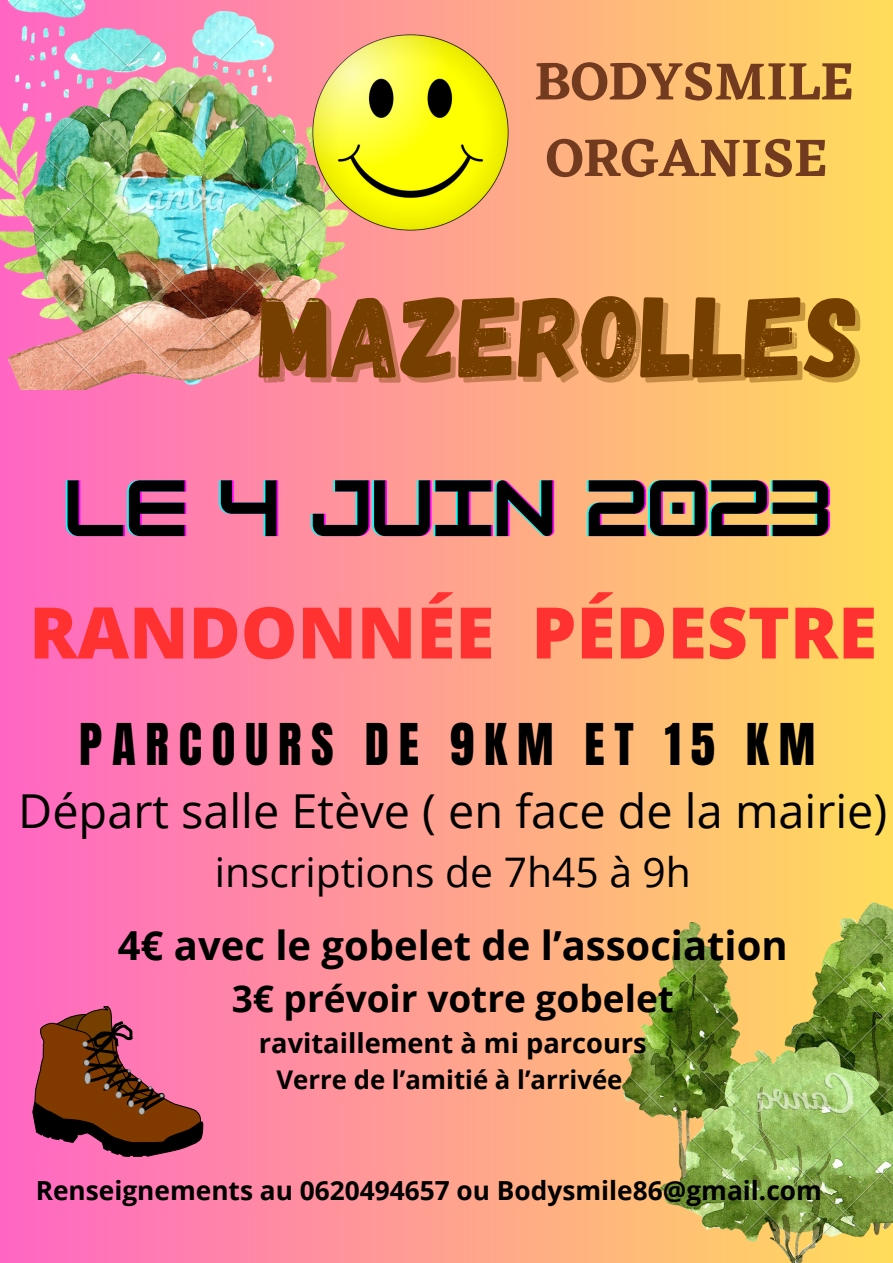
<style>
.page{position:relative;width:893px;height:1263px;background:#fff}
.page>*{position:absolute;margin:0;border:0;box-sizing:border-box;transform-origin:0 0}
.t1{font:115.12px "Gagalin";color:#753f00}
.t2{font:800 71.18px "Open Sans";color:#ff3131}
.t3{font:700 69.68px "HK Modular";color:#0ff}
.t4{font:600 54.9px/76.5px "Eczar";color:#723a1e}
.t5{font:48.97px "Anton";letter-spacing:.2em;color:#000}
.t6{font:46.8px "Open Sans";color:#000}
.t7{font:40.8px "Open Sans";color:#000}
.t8{font:700 39.97px "Open Sans";color:#000}
.t9{font:700 36.97px "Open Sans";color:#000}
.t10{font:700 27.22px "Open Sans";color:#000}
.t11{font:700 26.25px "Open Sans";color:#000}
.t12{font:700 25.72px "Open Sans";color:#000}
</style>
<div class="page">
<div style="left:0;top:0;width:893px;height:1263px;background:linear-gradient(to right,#ff66c4,#ffdd5a)"></div>
<img style="left:0;top:0;width:354px;height:389px">
<img style="left:622px;top:902px;width:271px;height:361px">
<img style="left:309px;top:30px;width:203px;height:204px">
<svg style="left:33px;top:1005px;width:170px;height:152px;background:#9b494c"></svg>
<p class="t4" style="left:534px;top:42px;width:321px">BODYSMILE<br>ORGANISE</p>
<p class="t1" style="left:260px;top:262px;width:602px">MAZEROLLES</p>
<p class="t3" style="left:63px;top:466px;width:768px">LE 4 JUIN 2023</p>
<p class="t2" style="left:29px;top:582px;width:849px">RANDONNÉE PÉDESTRE</p>
<p class="t5" style="left:79px;top:710px;width:737px">PARCOURS DE 9KM ET 15 KM</p>
<p class="t6" style="left:18px;top:778px;width:870px">Départ salle Etève ( en face de la mairie)</p>
<p class="t7" style="left:215px;top:843px;width:478px">inscriptions de 7h45 à 9h</p>
<p class="t8" style="left:118px;top:917px;width:671px">4€ avec le gobelet de l’association</p>
<p class="t9" style="left:232px;top:972px;width:443px">3€ prévoir votre gobelet</p>
<p class="t10" style="left:259px;top:1024px;width:389px">ravitaillement à mi parcours</p>
<p class="t12" style="left:276px;top:1062px;width:347px">Verre de l’amitié à l’arrivée</p>
<p class="t11" style="left:36px;top:1172px;width:787px">Renseignements au 0620494657 ou Bodysmile86@gmail.com</p>
</div>
